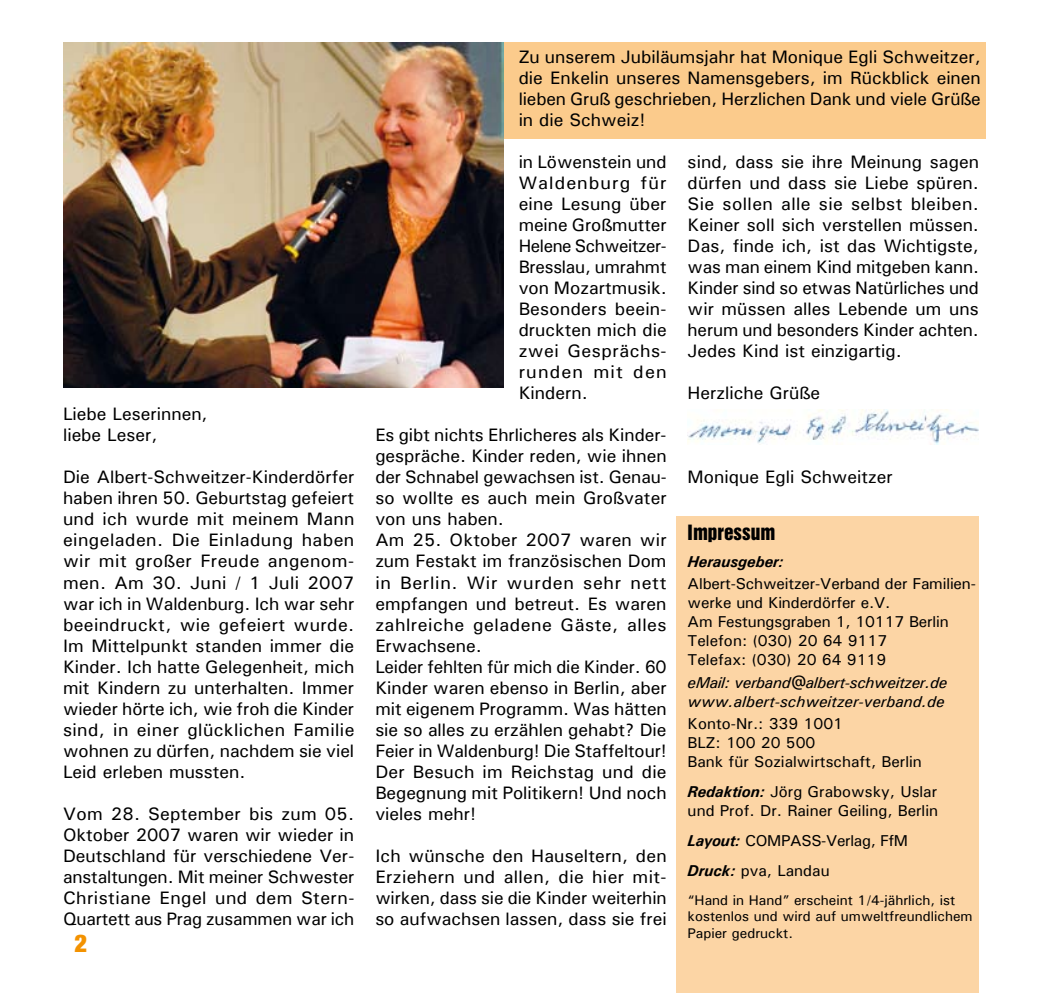
<style>
.page{position:relative;width:1042px;height:993px;background:#fff}
.page>*{position:absolute;margin:0;border:0;box-sizing:border-box;transform-origin:0 0}
.t1{font:900 condensed 24.5px "Helvetica Neue";color:#f39200}
.t2{font:19.25px "Helvetica Inserat";color:#000}
.t3{font:500 18.03px/21px "Univers";color:#000;text-align:justify}
.t4{font:500 15.75px/18.9px "Univers";color:#000}
.t5{font:italic 500 15.75px/18.9px "Univers";letter-spacing:-.02em;color:#000}
.t6{font:500 15.75px/29.8px "Univers";letter-spacing:-.02em;color:#000}
.t7{font:italic 700 15.75px "Univers";color:#000}
.t8{font:500 14px/16.8px "Univers";color:#000}
.s1{font-weight:700;font-style:italic}
</style>
<div class="page">
<div style="left:676px;top:516px;width:303px;height:476px;background:#fcd5a5"></div>
<img style="left:687px;top:409px;width:292px;height:35px">
<div style="left:503px;top:42px;width:483px;height:97px;background:#fbcb8c"></div>
<img style="left:63px;top:42px;width:441px;height:345px">
<p class="t3" style="left:63px;top:403px;width:146px">Liebe Leserinnen, liebe Leser,</p>
<p class="t3" style="left:63px;top:466px;width:293px">Die Albert-Schweitzer-Kinderdörfer haben ihren 50. Geburtstag gefeiert und ich wurde mit meinem Mann eingeladen. Die Einladung haben wir mit großer Freude angenom&shy;men. Am 30. Juni / 1 Juli 2007 war ich in Waldenburg. Ich war sehr beeindruckt, wie gefeiert wurde.<br>Im Mittelpunkt standen immer die Kinder. Ich hatte Gelegenheit, mich mit Kindern zu unterhalten. Immer wieder hörte ich, wie froh die Kinder sind, in einer glücklichen Familie wohnen zu dürfen, nachdem sie viel Leid erleben mussten.</p>
<p class="t3" style="left:63px;top:802px;width:293px">Vom 28. September bis zum 05.<br>Oktober 2007 waren wir wieder in Deutschland für verschiedene Ver&shy;anstaltungen. Mit meiner Schwester Christiane Engel und dem Stern-Quartett aus Prag zusammen war ich</p>
<h1 class="t1" style="left:74px;top:927px;width:14px">2</h1>
<p class="t3" style="left:519px;top:46px;width:464px">Zu unserem Jubiläumsjahr hat Monique Egli Schweitzer, die Enkelin unseres Namensgebers, im Rückblick einen lieben Gruß geschrieben, Herzlichen Dank und viele Grüße in die Schweiz!</p>
<p class="t3" style="left:519px;top:151px;width:150px">in Löwenstein und Waldenburg für eine Lesung über meine Großmutter Helene Schweitzer-Bresslau, umrahmt von Mozartmusik.<br>Besonders beein&shy;druckten mich die zwei Gesprächs&shy;runden mit den Kindern.</p>
<p class="t3" style="left:375px;top:424px;width:293px;text-align:left">Es gibt nichts Ehrlicheres als Kinder&shy;gespräche. Kinder reden, wie ihnen der Schnabel gewachsen ist. Genau&shy;so wollte es auch mein Großvater von uns haben.<br>Am 25. Oktober 2007 waren wir zum Festakt im französischen Dom in Berlin. Wir wurden sehr nett empfangen und betreut. Es waren zahlreiche geladene Gäste, alles<br>Erwachsene.<br>Leider fehlten für mich die Kinder. 60<br>Kinder waren ebenso in Berlin, aber mit eigenem Programm. Was hätten sie so alles zu erzählen gehabt? Die<br>Feier in Waldenburg! Die Staffeltour!<br>Der Besuch im Reichstag und die<br>Begegnung mit Politikern! Und noch vieles mehr!</p>
<p class="t3" style="left:375px;top:844px;width:293px">Ich wünsche den Hauseltern, den Erziehern und allen, die hier mit&shy;wirken, dass sie die Kinder weiterhin so aufwachsen lassen, dass sie frei</p>
<p class="t3" style="left:687px;top:151px;width:293px">sind, dass sie ihre Meinung sagen dürfen und dass sie Liebe spüren.<br>Sie sollen alle sie selbst bleiben.<br>Keiner soll sich verstellen müssen.<br>Das, finde ich, ist das Wichtigste, was man einem Kind mitgeben kann.<br>Kinder sind so etwas Natürliches und wir müssen alles Lebende um uns herum und besonders Kinder achten.<br>Jedes Kind ist einzigartig.</p>
<p class="t3" style="left:687px;top:382px;width:134px">Herzliche Grüße</p>
<p class="t3" style="left:687px;top:466px;width:207px">Monique Egli Schweitzer</p>
<p class="t2" style="left:687px;top:521px;width:89px">Impressum</p>
<p class="t7" style="left:687px;top:551px;width:98px">Herausgeber:</p>
<p class="t4" style="left:687px;top:574px;width:290px">Albert-Schweitzer-Verband der Familien&shy;werke und Kinderdörfer e.V.<br>Am Festungsgraben 1, 10117 Berlin<br>Telefon: (030) 20 64 9117<br>Telefax: (030) 20 64 9119</p>
<p class="t5" style="left:687px;top:672px;width:261px">eMail: verband@albert-schweitzer.de www.albert-schweitzer-verband.de</p>
<p class="t4" style="left:687px;top:714px;width:236px">Konto-Nr.: 339 1001<br>BLZ: 100 20 500<br>Bank für Sozialwirtschaft, Berlin</p>
<p class="t4" style="left:687px;top:781px;width:252px"><span class="s1">Redaktion:</span> Jörg Grabowsky, Uslar und Prof. Dr. Rainer Geiling, Berlin</p>
<p class="t6" style="left:687px;top:824px;width:222px"><span class="s1">Layout:</span> COMPASS-Verlag, FfM<br><span class="s1">Druck:</span> pva, Landau</p>
<p class="t8" style="left:687px;top:890px;width:286px">“Hand in Hand” erscheint 1/4-jährlich, ist kostenlos und wird auf umweltfreundlichem<br>Papier gedruckt.</p>
</div>
